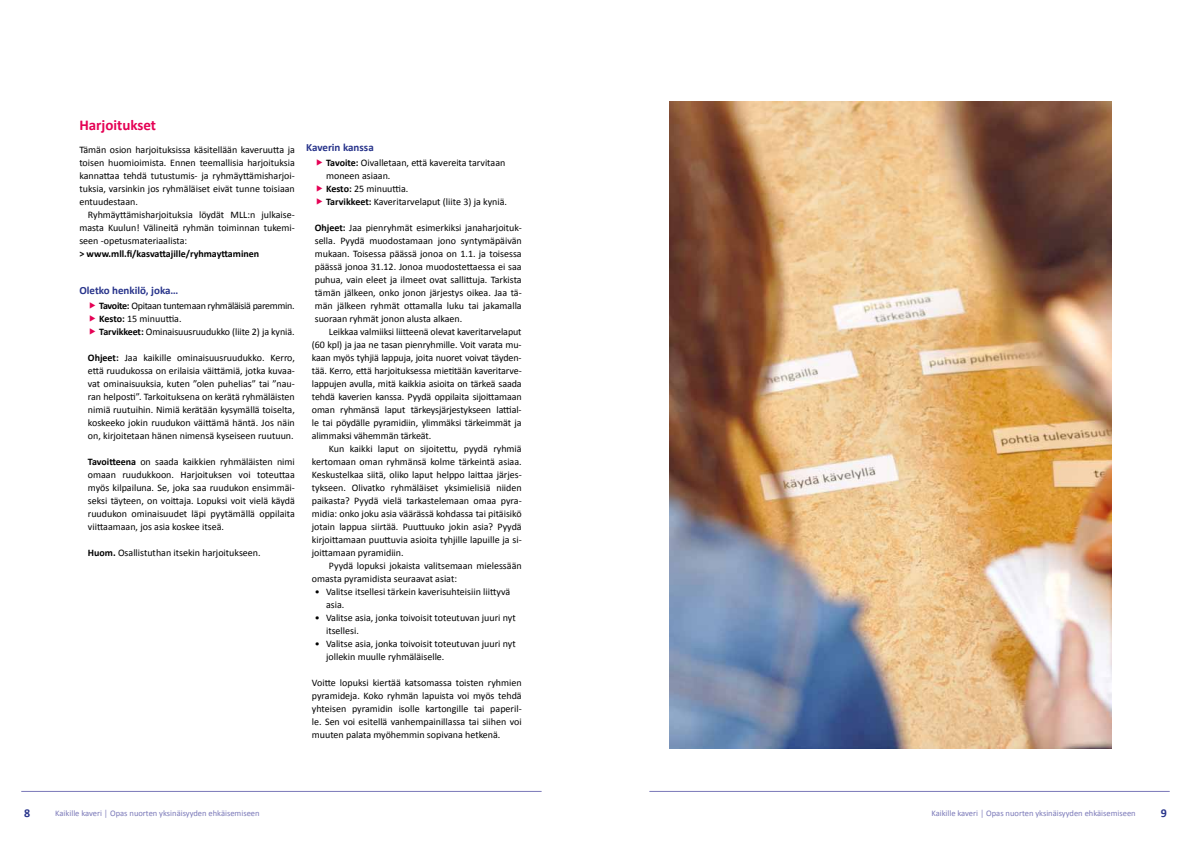
<style>
.page{position:relative;width:1191px;height:842px;background:#fff}
.page>*{position:absolute;margin:0;border:0;box-sizing:border-box;transform-origin:0 0}
.t1{font:700 15px "Calibri";color:#e50054}
.t2{font:700 12px "Calibri";color:#28348b}
.t3{font:700 11px "Calibri";color:#28348b}
.t4{font:10px/13px "Calibri";color:#000;text-align:justify}
.t5{font:10px/13px "Calibri";letter-spacing:-.025em;color:#000}
.t6{font:700 10px "Calibri";color:#000}
.t7{font:8.5px "Calibri";color:#7a78b8}
.s1{font-weight:700}
</style>
<div class="page">
<hr style="left:21px;top:791px;width:520px;height:1px;background:#7a78b8">
<hr style="left:649px;top:791px;width:520px;height:1px;background:#7a78b8">
<img style="left:669px;top:101px;width:442px;height:647px">
<h1 class="t1" style="left:79px;top:115px;width:78px">Harjoitukset</h1>
<p class="t4" style="left:79px;top:143px;width:217px">Tämän osion harjoituksissa käsitellään kaveruutta ja toisen huomioimista. Ennen teemallisia harjoituksia kannattaa tehdä tutustumis- ja ryhmäyttämisharjoi&shy;tuksia, varsinkin jos ryhmäläiset eivät tunne toisiaan entuudestaan.</p>
<p class="t4" style="left:79px;top:208px;width:217px;text-indent:8px">Ryhmäyttämisharjoituksia löydät MLL:n julkaise&shy;masta Kuulun! Välineitä ryhmän toiminnan tukemi&shy;seen -opetusmateriaalista:</p>
<p class="t6" style="left:79px;top:247px;width:181px">&gt; www.mll.fi/kasvattajille/ryhmayttaminen</p>
<p class="t3" style="left:79px;top:283px;width:100px">Oletko henkilö, joka…</p>
<p class="t5" style="left:99px;top:299px;width:197px"><span class="s1">Tavoite:</span> Opitaan tuntemaan ryhmäläisiä paremmin.<br><span class="s1">Kesto:</span> 15 minuuttia.<br><span class="s1">Tarvikkeet:</span> Ominaisuusruudukko (liite 2) ja kyniä.</p>
<p class="t4" style="left:88px;top:351px;width:208px"><span class="s1">Ohjeet:</span> Jaa kaikille ominaisuusruudukko. Kerro, että ruudukossa on erilaisia väittämiä, jotka kuvaa&shy;vat ominaisuuksia, kuten ”olen puhelias” tai ”nau&shy;ran helposti”. Tarkoituksena on kerätä ryhmäläisten nimiä ruutuihin. Nimiä kerätään kysymällä toiselta, koskeeko jokin ruudukon väittämä häntä. Jos näin on, kirjoitetaan hänen nimensä kyseiseen ruutuun.</p>
<p class="t4" style="left:88px;top:455px;width:208px"><span class="s1">Tavoitteena</span> on saada kaikkien ryhmäläisten nimi omaan ruudukkoon. Harjoituksen voi toteuttaa myös kilpailuna. Se, joka saa ruudukon ensimmäi&shy;seksi täyteen, on voittaja. Lopuksi voit vielä käydä ruudukon ominaisuudet läpi pyytämällä oppilaita viittaamaan, jos asia koskee itseä.</p>
<p class="t4" style="left:88px;top:546px;width:174px"><span class="s1">Huom.</span> Osallistuthan itsekin harjoitukseen.</p>
<p class="t3" style="left:306px;top:140px;width:69px">Kaverin kanssa</p>
<p class="t4" style="left:326px;top:156px;width:182px;text-align:left"><span class="s1">Tavoite:</span> Oivalletaan, että kavereita tarvitaan moneen asiaan.<br><span class="s1">Kesto:</span> 25 minuuttia.<br><span class="s1">Tarvikkeet:</span> Kaveritarvelaput (liite 3) ja kyniä.</p>
<p class="t4" style="left:315px;top:221px;width:208px"><span class="s1">Ohjeet:</span> Jaa pienryhmät esimerkiksi janaharjoituk&shy;sella. Pyydä muodostamaan jono syntymäpäivän mukaan. Toisessa päässä jonoa on 1.1. ja toisessa päässä jonoa 31.12. Jonoa muodostettaessa ei saa puhua, vain eleet ja ilmeet ovat sallittuja. Tarkista tämän jälkeen, onko jonon järjestys oikea. Jaa tä&shy;män jälkeen ryhmät ottamalla luku tai jakamalla suoraan ryhmät jonon alusta alkaen.</p>
<p class="t4" style="left:312px;top:325px;width:211px;text-indent:17px">Leikkaa valmiiksi liitteenä olevat kaveritarvelaput (60 kpl) ja jaa ne tasan pienryhmille. Voit varata mu&shy;kaan myös tyhjiä lappuja, joita nuoret voivat täyden&shy;tää. Kerro, että harjoituksessa mietitään kaveritarve&shy;lappujen avulla, mitä kaikkia asioita on tärkeä saada tehdä kaverien kanssa. Pyydä oppilaita sijoittamaan oman ryhmänsä laput tärkeysjärjestykseen lattial&shy;le tai pöydälle pyramidiin, ylimmäksi tärkeimmät ja alimmaksi vähemmän tärkeät.</p>
<p class="t4" style="left:312px;top:442px;width:211px;text-indent:17px">Kun kaikki laput on sijoitettu, pyydä ryhmiä kertomaan oman ryhmänsä kolme tärkeintä asiaa.<br>Keskustelkaa siitä, oliko laput helppo laittaa järjes&shy;tykseen. Olivatko ryhmäläiset yksimielisiä niiden paikasta? Pyydä vielä tarkastelemaan omaa pyra&shy;midia: onko joku asia väärässä kohdassa tai pitäisikö jotain lappua siirtää. Puuttuuko jokin asia? Pyydä kirjoittamaan puuttuvia asioita tyhjille lapuille ja si&shy;joittamaan pyramidiin.</p>
<p class="t4" style="left:312px;top:559px;width:211px;text-indent:17px">Pyydä lopuksi jokaista valitsemaan mielessään omasta pyramidista seuraavat asiat:</p>
<p class="t4" style="left:326px;top:585px;width:186px;text-indent:-11px">• Valitse itsellesi tärkein kaverisuhteisiin liittyvä asia.</p>
<p class="t4" style="left:326px;top:611px;width:191px;text-indent:-11px">• Valitse asia, jonka toivoisit toteutuvan juuri nyt itsellesi.</p>
<p class="t4" style="left:326px;top:637px;width:191px;text-indent:-11px">• Valitse asia, jonka toivoisit toteutuvan juuri nyt jollekin muulle ryhmäläiselle.</p>
<p class="t4" style="left:312px;top:676px;width:211px">Voitte lopuksi kiertää katsomassa toisten ryhmien pyramideja. Koko ryhmän lapuista voi myös tehdä yhteisen pyramidin isolle kartongille tai paperil&shy;le. Sen voi esitellä vanhempainillassa tai siihen voi muuten palata myöhemmin sopivana hetkenä.</p>
<p class="t2" style="left:24px;top:805px;width:8px">8</p>
<p class="t7" style="left:55px;top:807px;width:206px">Kaikille kaveri │ Opas nuorten yksinäisyyden ehkäisemiseen</p>
<p class="t7" style="left:931px;top:807px;width:206px">Kaikille kaveri │ Opas nuorten yksinäisyyden ehkäisemiseen</p>
<p class="t2" style="left:1160px;top:805px;width:8px">9</p>
</div>
